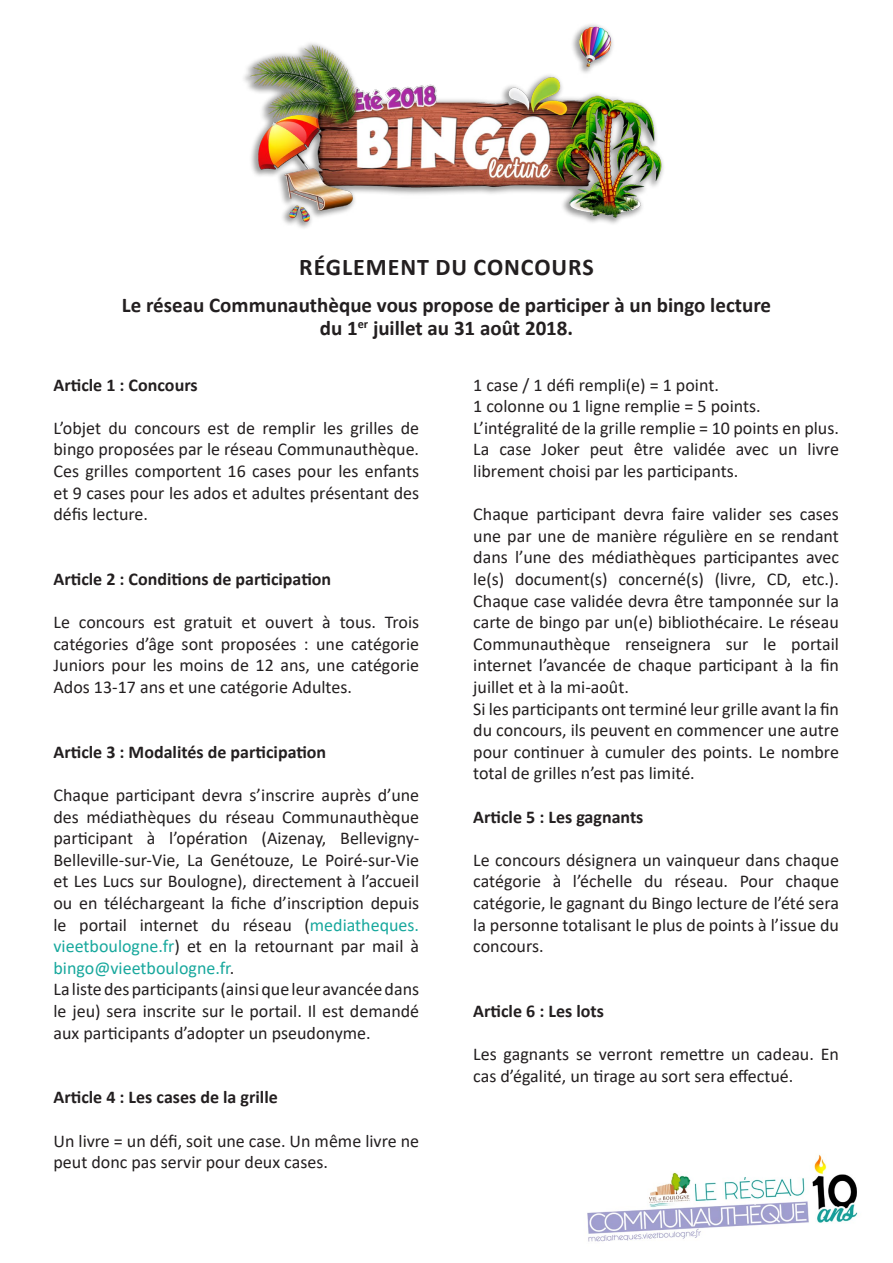
<style>
.page{position:relative;width:893px;height:1263px;background:#fff}
.page>*{position:absolute;margin:0;border:0;box-sizing:border-box;transform-origin:0 0}
.t1{font:700 24px "Calibri";letter-spacing:.04em;color:#231f20}
.t2{font:700 21px/22.5px "Calibri";color:#231f20;text-align:center}
.t3{font:18px/21.6px "Calibri";color:#231f20}
.t4{font:700 18px "Calibri";color:#231f20}
.s1{color:#18a89d}
</style>
<div class="page">
<img style="left:243px;top:24px;width:421px;height:204px">
<img style="left:587px;top:1154px;width:271px;height:88px">
<h1 class="t1" style="left:299px;top:250px;width:296px">RÉGLEMENT DU CONCOURS</h1>
<p class="t2" style="left:122px;top:294px;width:651px">Le réseau Communauthèque vous propose de participer à un bingo lecture du 1<sup>er</sup> juillet au 31 août 2018.</p>
<p class="t4" style="left:54px;top:372px;width:146px">Article 1 : Concours</p>
<p class="t3" style="left:54px;top:416px;width:367px;text-align:justify">L’objet du concours est de remplir les grilles de bingo proposées par le réseau Communauthèque.<br>Ces grilles comportent 16 cases pour les enfants et 9 cases pour les ados et adultes présentant des défis lecture.</p>
<p class="t3" style="left:473px;top:373px;width:367px">1 case / 1 défi rempli(e) = 1 point.<br>1 colonne ou 1 ligne remplie = 5 points.<br>L’intégralité de la grille remplie = 10 points en plus.<br>La case Joker peut être validée avec un livre librement choisi par les participants.</p>
<p class="t3" style="left:473px;top:503px;width:367px">Chaque participant devra faire valider ses cases une par une de manière régulière en se rendant dans l’une des médiathèques participantes avec le(s) document(s) concerné(s) (livre, CD, etc.).<br>Chaque case validée devra être tamponnée sur la carte de bingo par un(e) bibliothécaire. Le réseau Communauthèque renseignera sur le portail internet l’avancée de chaque participant à la fin juillet et à la mi-août.<br>Si les participants ont terminé leur grille avant la fin du concours, ils peuvent en commencer une autre pour continuer à cumuler des points. Le nombre total de grilles n’est pas limité.</p>
<p class="t4" style="left:473px;top:804px;width:172px">Article 5 : Les gagnants</p>
<p class="t3" style="left:473px;top:848px;width:367px;text-align:justify">Le concours désignera un vainqueur dans chaque catégorie à l’échelle du réseau. Pour chaque catégorie, le gagnant du Bingo lecture de l’été sera la personne totalisant le plus de points à l’issue du concours.</p>
<p class="t4" style="left:54px;top:566px;width:279px">Article 2 : Conditions de participation</p>
<p class="t3" style="left:54px;top:611px;width:367px;text-align:justify">Le concours est gratuit et ouvert à tous. Trois catégories d’âge sont proposées : une catégorie Juniors pour les moins de 12 ans, une catégorie Ados 13-17 ans et une catégorie Adultes.</p>
<p class="t4" style="left:54px;top:739px;width:274px">Article 3 : Modalités de participation</p>
<p class="t3" style="left:54px;top:784px;width:367px">Chaque participant devra s’inscrire auprès d’une des médiathèques du réseau Communauthèque participant à l’opération (Aizenay, Bellevigny-Belleville-sur-Vie, La Genétouze, Le Poiré-sur-Vie et Les Lucs sur Boulogne), directement à l’accueil ou en téléchargeant la fiche d’inscription depuis le portail internet du réseau (<span class="s1">mediatheques. vieetboulogne.fr</span>) et en la retournant par mail à <span class="s1">bingo@vieetboulogne.fr</span>.<br>La liste des participants (ainsi que leur avancée dans le jeu) sera inscrite sur le portail. Il est demandé aux participants d’adopter un pseudonyme.</p>
<p class="t4" style="left:473px;top:998px;width:132px">Article 6 : Les lots</p>
<p class="t3" style="left:473px;top:1043px;width:367px">Les gagnants se verront remettre un cadeau. En cas d’égalité, un tirage au sort sera effectué.</p>
<p class="t4" style="left:54px;top:1085px;width:226px">Article 4 : Les cases de la grille</p>
<p class="t3" style="left:54px;top:1129px;width:367px">Un livre = un défi, soit une case. Un même livre ne peut donc pas servir pour deux cases.</p>
</div>
